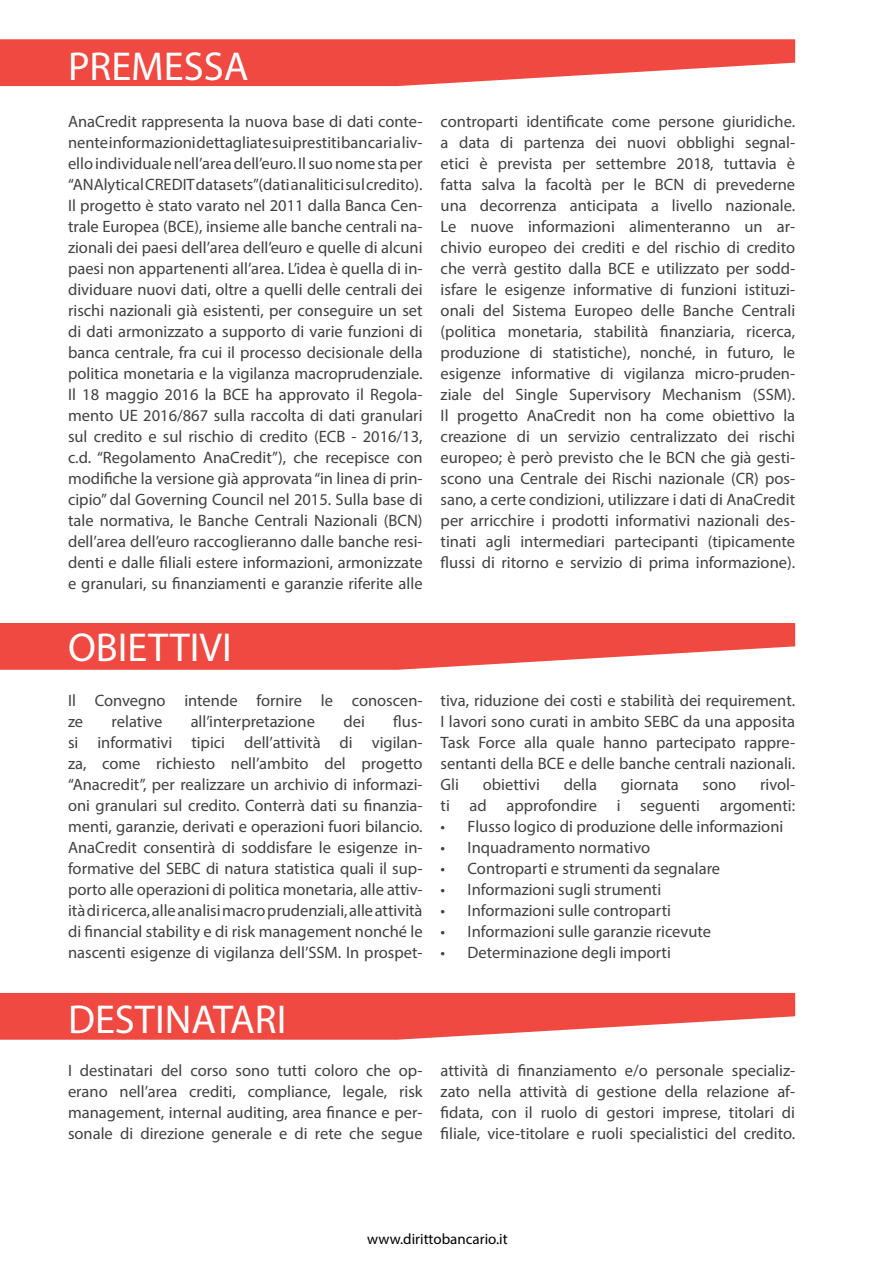
<style>
.page{position:relative;width:893px;height:1263px;background:#fff}
.page>*{position:absolute;margin:0;border:0;box-sizing:border-box;transform-origin:0 0}
.t1{font:40.5px "Myriad Pro";color:#fff}
.t2{font:16.5px/21px "Myriad Pro";color:#414042;text-align:justify}
.t3{font:15px "Myriad Pro";color:#000}
</style>
<div class="page">
<svg style="left:0;top:623px;width:795px;height:47px;background:#f16059"></svg>
<svg style="left:0;top:39px;width:795px;height:47px;background:#f16059"></svg>
<svg style="left:0;top:993px;width:795px;height:47px;background:#f16059"></svg>
<h1 class="t1" style="left:68px;top:41px;width:182px">PREMESSA</h1>
<p class="t2" style="left:68px;top:111px;width:356px">AnaCredit rappresenta la nuova base di dati conte&shy;nente informazioni dettagliate sui prestiti bancari a liv&shy;ello individuale nell’area dell’euro. Il suo nome sta per “ANAlytical CREDIT datasets” (dati analitici sul credito).<br>Il progetto è stato varato nel 2011 dalla Banca Cen&shy;trale Europea (BCE), insieme alle banche centrali na&shy;zionali dei paesi dell’area dell’euro e quelle di alcuni paesi non appartenenti all’area. L’idea è quella di in&shy;dividuare nuovi dati, oltre a quelli delle centrali dei rischi nazionali già esistenti, per conseguire un set di dati armonizzato a supporto di varie funzioni di banca centrale, fra cui il processo decisionale della politica monetaria e la vigilanza macroprudenziale.<br>Il 18 maggio 2016 la BCE ha approvato il Regola&shy;mento UE 2016/867 sulla raccolta di dati granulari sul credito e sul rischio di credito (ECB - 2016/13, c.d. “Regolamento AnaCredit”), che recepisce con modifiche la versione già approvata “in linea di prin&shy;cipio” dal Governing Council nel 2015. Sulla base di tale normativa, le Banche Centrali Nazionali (BCN) dell’area dell’euro raccoglieranno dalle banche resi&shy;denti e dalle filiali estere informazioni, armonizzate e granulari, su finanziamenti e garanzie riferite alle</p>
<p class="t2" style="left:441px;top:111px;width:356px">controparti identificate come persone giuridiche. a data di partenza dei nuovi obblighi segnal&shy;etici è prevista per settembre 2018, tuttavia è fatta salva la facoltà per le BCN di prevederne una decorrenza anticipata a livello nazionale.<br>Le nuove informazioni alimenteranno un ar&shy;chivio europeo dei crediti e del rischio di credito che verrà gestito dalla BCE e utilizzato per sodd&shy;isfare le esigenze informative di funzioni istituzi&shy;onali del Sistema Europeo delle Banche Centrali (politica monetaria, stabilità finanziaria, ricerca, produzione di statistiche), nonché, in futuro, le esigenze informative di vigilanza micro-pruden&shy;ziale del Single Supervisory Mechanism (SSM).<br>Il progetto AnaCredit non ha come obiettivo la creazione di un servizio centralizzato dei rischi europeo; è però previsto che le BCN che già gesti&shy;scono una Centrale dei Rischi nazionale (CR) pos&shy;sano, a certe condizioni, utilizzare i dati di AnaCredit per arricchire i prodotti informativi nazionali des&shy;tinati agli intermediari partecipanti (tipicamente flussi di ritorno e servizio di prima informazione).</p>
<h1 class="t1" style="left:68px;top:622px;width:165px">OBIETTIVI</h1>
<p class="t2" style="left:68px;top:689px;width:356px">Il Convegno intende fornire le conoscen&shy;ze</p>
<p class="t2" style="left:68px;top:710px;width:356px;text-indent:325px">flus&shy;si informativi tipici dell’attività di vigilan&shy;za, come richiesto nell’ambito del progetto “Anacredit”, per realizzare un archivio di informazi&shy;oni granulari sul credito. Conterrà dati su finanzia&shy;menti, garanzie, derivati e operazioni fuori bilancio.<br>AnaCredit consentirà di soddisfare le esigenze in&shy;formative del SEBC di natura statistica quali il sup&shy;porto alle operazioni di politica monetaria, alle attiv&shy;ità di ricerca, alle analisi macro prudenziali, alle attività di financial stability e di risk management nonché le nascenti esigenze di vigilanza dell’SSM. In prospet-</p>
<p class="t2" style="left:112px;top:710px;width:52px">relative</p>
<p class="t2" style="left:191px;top:710px;width:126px">all’interpretazione</p>
<p class="t2" style="left:343px;top:710px;width:23px">dei</p>
<p class="t2" style="left:441px;top:689px;width:356px">tiva, riduzione dei costi e stabilità dei requirement.<br>I lavori sono curati in ambito SEBC da una apposita Task Force alla quale hanno partecipato rappre&shy;sentanti della BCE e delle banche centrali nazionali.<br>Gli</p>
<p class="t2" style="left:441px;top:773px;width:356px;text-align:right">rivol-<br>ti ad approfondire i seguenti argomenti:</p>
<p class="t2" style="left:441px;top:815px;width:344px">• Flusso logico di produzione delle informazioni</p>
<p class="t2" style="left:441px;top:836px;width:211px">• Inquadramento normativo</p>
<p class="t2" style="left:441px;top:857px;width:281px">• Controparti e strumenti da segnalare</p>
<p class="t2" style="left:441px;top:878px;width:222px">• Informazioni sugli strumenti</p>
<p class="t2" style="left:441px;top:899px;width:232px">• Informazioni sulle controparti</p>
<p class="t2" style="left:441px;top:920px;width:272px">• Informazioni sulle garanzie ricevute</p>
<p class="t2" style="left:441px;top:941px;width:232px">• Determinazione degli importi</p>
<p class="t2" style="left:483px;top:773px;width:59px">obiettivi</p>
<p class="t2" style="left:564px;top:773px;width:35px">della</p>
<p class="t2" style="left:621px;top:773px;width:59px">giornata</p>
<p class="t2" style="left:702px;top:773px;width:35px">sono</p>
<h1 class="t1" style="left:68px;top:994px;width:220px">DESTINATARI</h1>
<p class="t2" style="left:68px;top:1059px;width:356px">I destinatari del corso sono tutti coloro che op&shy;erano nell’area crediti, compliance, legale, risk management, internal auditing, area finance e per&shy;sonale di direzione generale e di rete che segue</p>
<p class="t2" style="left:441px;top:1059px;width:356px">attività di finanziamento e/o personale specializ&shy;zato nella attività di gestione della relazione af&shy;fidata, con il ruolo di gestori imprese, titolari di filiale, vice-titolare e ruoli specialistici del credito.</p>
<p class="t3" style="left:367px;top:1229px;width:142px">www.dirittobancario.it</p>
</div>
